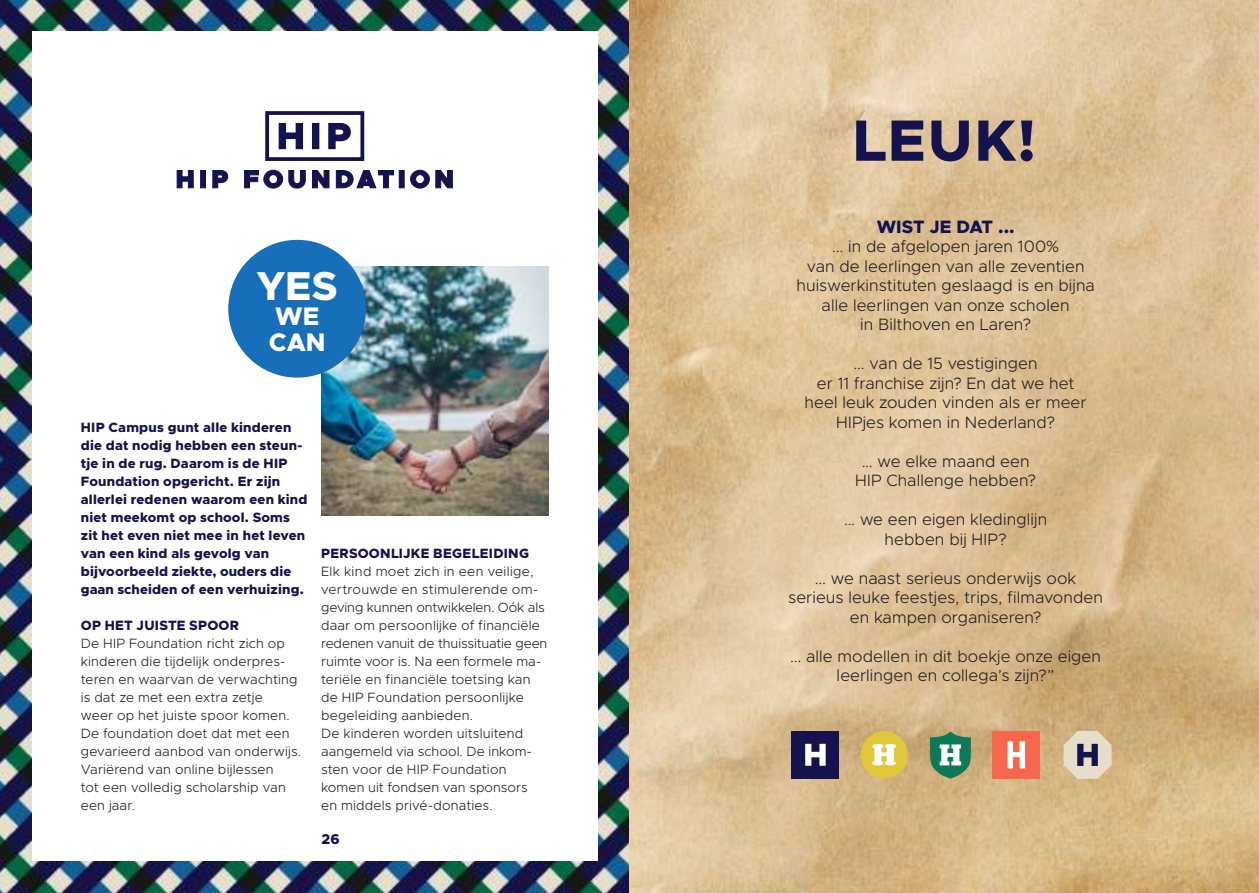
<style>
.page{position:relative;width:1259px;height:893px;background:#fff}
.page>*{position:absolute;margin:0;border:0;box-sizing:border-box;transform-origin:0 0}
.t1{font:800 58.5px "Metropolis";color:#14134d}
.t2{font:800 40.5px "Metropolis";color:#fff}
.t3{font:800 25.5px/25.5px "Metropolis";color:#fff}
.t4{font:800 18px "Metropolis";color:#14134d}
.t5{font:300 16.5px/19.5px "Metropolis";letter-spacing:.005em;color:#241f1f;text-align:center}
.t6{font:800 14.25px "Metropolis";color:#14134d}
.t7{font:300 13.5px/18px "Metropolis";letter-spacing:.015em;color:#241f1f}
.t8{font:800 13.5px/18px "Metropolis";letter-spacing:.015em;color:#14134d}
</style>
<div class="page">
<img style="left:0;top:0;width:1259px;height:893px">
<div style="left:32px;top:32px;width:565px;height:829px;background:#fff"></div>
<div style="left:860px;top:731px;width:48px;height:47px;background:#e1c839;border-radius:50%"></div>
<svg style="left:872px;top:744px;width:24px;height:21px"></svg>
<svg style="left:929px;top:731px;width:42px;height:47px"></svg>
<div style="left:992px;top:731px;width:48px;height:47px;background:#f6674d"></div>
<svg style="left:1007px;top:741px;width:18px;height:28px"></svg>
<svg style="left:1063px;top:731px;width:48px;height:48px"></svg>
<div style="left:792px;top:731px;width:47px;height:47px;background:#14134d"></div>
<svg style="left:805px;top:744px;width:20px;height:22px"></svg>
<img style="left:321px;top:266px;width:228px;height:250px">
<div style="left:228px;top:240px;width:138px;height:138px;background:#166fb8;border-radius:50%"></div>
<div style="left:265px;top:111px;width:99px;height:50px;border:4px solid #14134d"></div>
<svg style="left:279px;top:123px;width:72px;height:26px"></svg>
<svg style="left:177px;top:170px;width:275px;height:18px"></svg>
<h2 class="t2" style="left:257px;top:260px;width:82px">YES</h2>
<h3 class="t3" style="left:269px;top:304px;width:58px">WE<br>CAN</h3>
<p class="t8" style="left:81px;top:418px;width:228px">HIP Campus gunt alle kinderen die dat nodig hebben een steun&shy;tje in de rug. Daarom is de HIP<br>Foundation opgericht. Er zijn allerlei redenen waarom een kind niet meekomt op school. Soms zit het even niet mee in het leven van een kind als gevolg van bijvoorbeeld ziekte, ouders die gaan scheiden of een verhuizing.</p>
<p class="t8" style="left:81px;top:616px;width:160px">OP HET JUISTE SPOOR</p>
<p class="t7" style="left:81px;top:634px;width:222px">De HIP Foundation richt zich op kinderen die tijdelijk onderpres&shy;teren en waarvan de verwachting is dat ze met een extra zetje<br>weer op het juiste spoor komen.<br>De foundation doet dat met een gevarieerd aanbod van onderwijs.<br>Variërend van online bijlessen<br>tot een volledig scholarship van een jaar.</p>
<p class="t8" style="left:321px;top:544px;width:209px">PERSOONLIJKE BEGELEIDING</p>
<p class="t7" style="left:321px;top:562px;width:228px">Elk kind moet zich in een veilige, vertrouwde en stimulerende om&shy;geving kunnen ontwikkelen. Oók als daar om persoonlijke of financiële redenen vanuit de thuissituatie geen ruimte voor is. Na een formele ma&shy;teriële en financiële toetsing kan de HIP Foundation persoonlijke begeleiding aanbieden.<br>De kinderen worden uitsluitend aangemeld via school. De inkom&shy;sten voor de HIP Foundation komen uit fondsen van sponsors<br>en middels privé-donaties.</p>
<p class="t6" style="left:321px;top:830px;width:20px">26</p>
<h1 class="t1" style="left:852px;top:103px;width:185px">LEUK!</h1>
<h3 class="t4" style="left:876px;top:215px;width:139px">WIST JE DAT ...</h3>
<p class="t5" style="left:796px;top:237px;width:300px">... in de afgelopen jaren 100%<br>van de leerlingen van alle zeventien huiswerkinstituten geslaagd is en bijna alle leerlingen van onze scholen<br>in Bilthoven en Laren?</p>
<p class="t5" style="left:804px;top:354px;width:283px">... van de 15 vestigingen<br>er 11 franchise zijn? En dat we het heel leuk zouden vinden als er meer<br>HIPjes komen in Nederland?</p>
<p class="t5" style="left:855px;top:451px;width:182px">... we elke maand een<br>HIP Challenge hebben?</p>
<p class="t5" style="left:844px;top:510px;width:205px">... we een eigen kledinglijn hebben bij HIP?</p>
<p class="t5" style="left:788px;top:568px;width:316px">... we naast serieus onderwijs ook serieus leuke feestjes, trips, filmavonden en kampen organiseren?</p>
<p class="t5" style="left:790px;top:646px;width:312px">... alle modellen in dit boekje onze eigen leerlingen en collega’s zijn?”</p>
</div>
